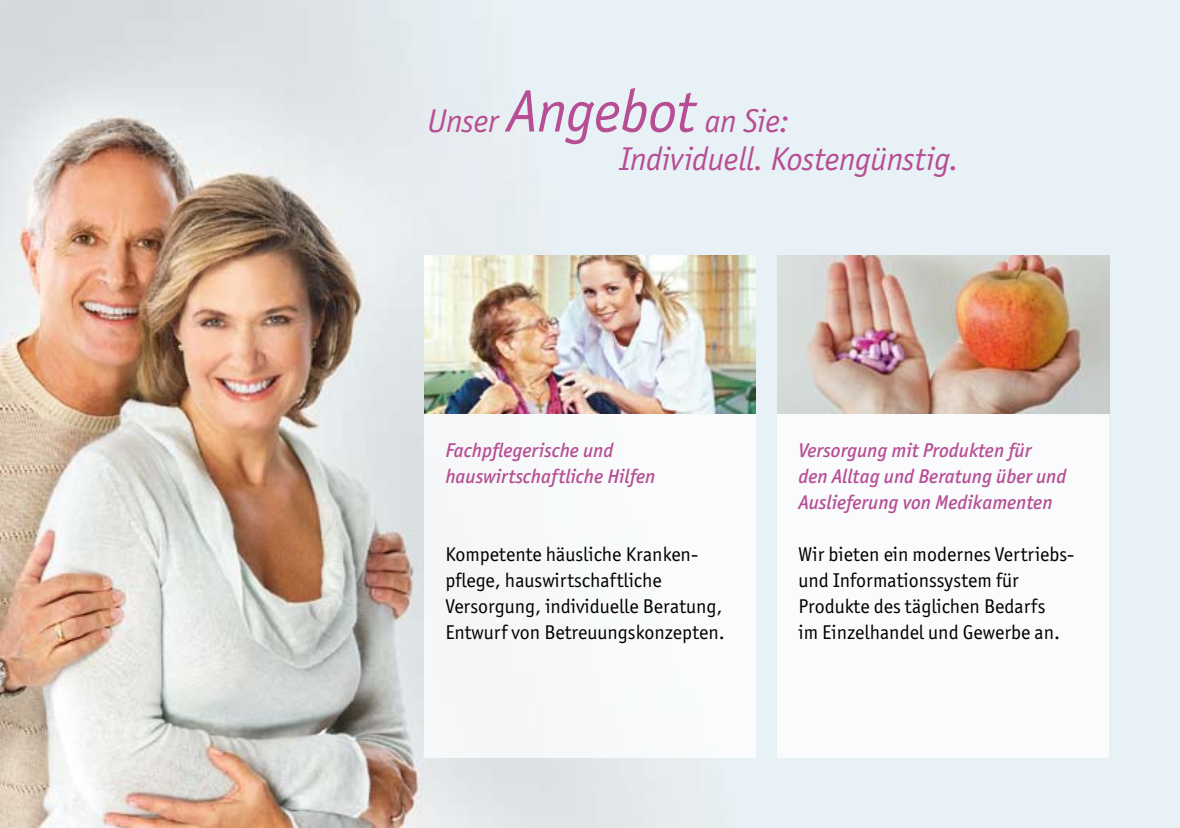
<style>
.page{position:relative;width:1180px;height:828px;background:#fff}
.page>*{position:absolute;margin:0;border:0;box-sizing:border-box;transform-origin:0 0}
.t1{font:italic 33px/38.6px "Officina San ITC";letter-spacing:-.01em;color:#b74e94}
.t2{font:20px/26px "Officina San ITC";color:#000}
.t3{font:italic 500 20px/26px "Officina San ITC";color:#b74e94}
.s1{font-size:60px}
</style>
<div class="page">
<img style="left:0;top:0;width:1179px;height:828px">
<img style="left:424px;top:255px;width:331px;height:159px">
<img style="left:777px;top:255px;width:331px;height:159px">
<div style="left:777px;top:414px;width:331px;height:343px;background:#fff"></div>
<div style="left:424px;top:414px;width:331px;height:343px;background:#f8f9fa"></div>
<h1 class="t1" style="left:619px;top:101px;width:341px;text-indent:-192px">Unser <span class="s1">Angebot</span> an Sie:<br>Individuell. Kostengünstig.</h1>
<p class="t3" style="left:445px;top:437px;width:211px">Fachpflegerische und hauswirtschaftliche Hilfen</p>
<p class="t2" style="left:445px;top:541px;width:281px">Kompetente häusliche Kranken&shy;pflege, hauswirtschaftliche Versorgung, individuelle Beratung, Entwurf von Betreuungskonzepten.</p>
<p class="t3" style="left:798px;top:437px;width:269px">Versorgung mit Produkten für<br>den Alltag und Beratung über und<br>Auslieferung von Medikamenten</p>
<p class="t2" style="left:798px;top:541px;width:277px">Wir bieten ein modernes Vertriebs&shy;und Informationssystem für<br>Produkte des täglichen Bedarfs<br>im Einzelhandel und Gewerbe an.</p>
</div>
